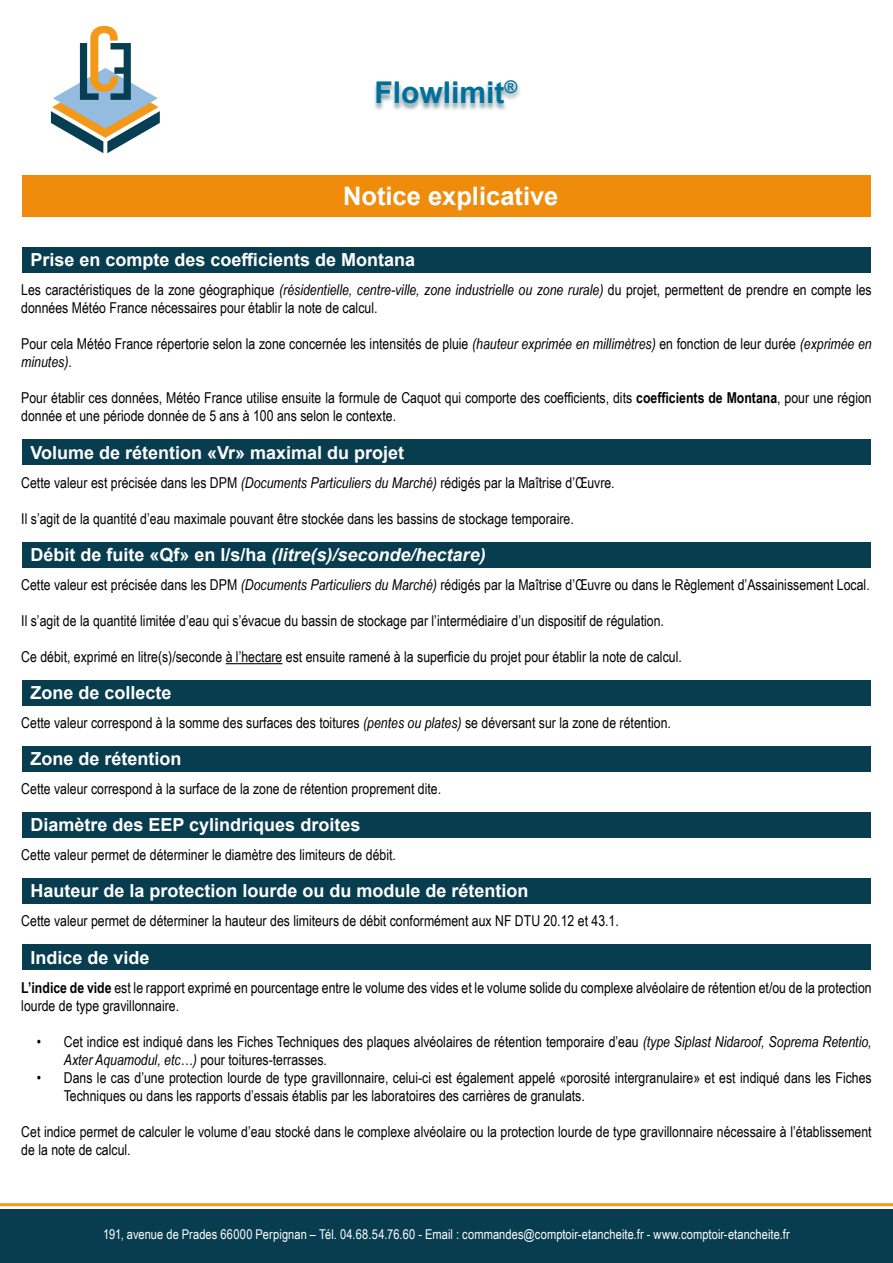
<style>
.page{position:relative;width:893px;height:1263px;background:#fff}
.page>*{position:absolute;margin:0;border:0;box-sizing:border-box;transform-origin:0 0}
.t1{font:700 30px "Arial";color:#006f99}
.t2{font:700 25.5px "Arial";color:#fff}
.t3{font:700 18px "Arial";color:#fff}
.t4{font:italic 700 18px "Arial";color:#fff}
.t5{font:15px/18px "Arial Narrow";color:#000}
.t6{font:13.5px "Arial Narrow";letter-spacing:.005em;color:#fff}
.s1{font-style:italic}
.s2{font-weight:700}
.s3{font-style:normal}
</style>
<div class="page">
<div style="left:0;top:1209px;width:893px;height:54px;background:#083d50"></div>
<hr style="left:0;top:1203px;width:893px;height:3px;background:#f4981e">
<svg style="left:51px;top:26px;width:109px;height:127px"></svg>
<div style="left:22px;top:175px;width:849px;height:41px;background:#f08c0b"></div>
<hr style="left:226px;top:663px;width:56px;height:1px;background:#000">
<div style="left:22px;top:247px;width:849px;height:26px;background:#083d50"></div>
<div style="left:22px;top:439px;width:849px;height:26px;background:#083d50"></div>
<div style="left:22px;top:680px;width:849px;height:26px;background:#083d50"></div>
<div style="left:22px;top:746px;width:849px;height:25px;background:#083d50"></div>
<div style="left:22px;top:812px;width:849px;height:25px;background:#083d50"></div>
<div style="left:22px;top:878px;width:849px;height:25px;background:#083d50"></div>
<div style="left:22px;top:944px;width:849px;height:26px;background:#083d50"></div>
<div style="left:22px;top:542px;width:849px;height:25px;background:#083d50"></div>
<div style="left:373px;top:81px;width:149px;height:30px;background:#083d50;opacity:.5"></div>
<h1 class="t1" style="left:374px;top:72px;width:144px">Flowlimit<sup>®</sup></h1>
<h2 class="t2" style="left:343px;top:178px;width:217px">Notice explicative</h2>
<p class="t3" style="left:31px;top:247px;width:386px">Prise en compte des coefficients de Montana</p>
<p class="t5" style="left:21px;top:281px;width:852px">Les caractéristiques de la zone géographique <span class="s1">(résidentielle, centre-ville, zone industrielle ou zone rurale)</span> du projet, permettent de prendre en compte les données Météo France nécessaires pour établir la note de calcul.</p>
<p class="t5" style="left:21px;top:335px;width:852px">Pour cela Météo France répertorie selon la zone concernée les intensités de pluie <span class="s1">(hauteur exprimée en millimètres)</span> en fonction de leur durée <span class="s1">(exprimée en minutes)</span>.</p>
<p class="t5" style="left:21px;top:389px;width:852px">Pour établir ces données, Météo France utilise ensuite la formule de Caquot qui comporte des coefficients, dits <span class="s2">coefficients de Montana</span>, pour une région donnée et une période donnée de 5 ans à 100 ans selon le contexte.</p>
<p class="t3" style="left:31px;top:440px;width:375px">Volume de rétention «Vr» maximal du projet</p>
<p class="t5" style="left:21px;top:473px;width:595px">Cette valeur est précisée dans les DPM <span class="s1">(Documents Particuliers du Marché)</span> rédigés par la Maîtrise d’Œuvre.</p>
<p class="t5" style="left:21px;top:509px;width:554px">Il s’agit de la quantité d’eau maximale pouvant être stockée dans les bassins de stockage temporaire.</p>
<p class="t4" style="left:31px;top:543px;width:457px"><span class="s3">Débit de fuite «Qf» en l/s/ha</span> (litre(s)/seconde/hectare)</p>
<p class="t5" style="left:21px;top:575px;width:850px">Cette valeur est précisée dans les DPM <span class="s1">(Documents Particuliers du Marché)</span> rédigés par la Maîtrise d’Œuvre ou dans le Règlement d’Assainissement Local.</p>
<p class="t5" style="left:21px;top:611px;width:644px">Il s’agit de la quantité limitée d’eau qui s’évacue du bassin de stockage par l’intermédiaire d’un dispositif de régulation.</p>
<p class="t5" style="left:21px;top:647px;width:662px">Ce débit, exprimé en litre(s)/seconde à l’hectare est ensuite ramené à la superficie du projet pour établir la note de calcul.</p>
<p class="t3" style="left:31px;top:680px;width:143px">Zone de collecte</p>
<p class="t5" style="left:21px;top:714px;width:651px">Cette valeur correspond à la somme des surfaces des toitures <span class="s1">(pentes ou plates)</span> se déversant sur la zone de rétention.</p>
<p class="t3" style="left:31px;top:746px;width:153px">Zone de rétention</p>
<p class="t5" style="left:21px;top:779px;width:421px">Cette valeur correspond à la surface de la zone de rétention proprement dite.</p>
<p class="t3" style="left:31px;top:812px;width:331px">Diamètre des EEP cylindriques droites</p>
<p class="t5" style="left:21px;top:845px;width:376px">Cette valeur permet de déterminer le diamètre des limiteurs de débit.</p>
<p class="t3" style="left:31px;top:878px;width:500px">Hauteur de la protection lourde ou du module de rétention</p>
<p class="t5" style="left:21px;top:911px;width:599px">Cette valeur permet de déterminer la hauteur des limiteurs de débit conformément aux NF DTU 20.12 et 43.1.</p>
<p class="t3" style="left:31px;top:944px;width:121px">Indice de vide</p>
<p class="t5" style="left:21px;top:978px;width:852px"><span class="s2">L’indice de vide</span> est le rapport exprimé en pourcentage entre le volume des vides et le volume solide du complexe alvéolaire de rétention et/ou de la protection lourde de type gravillonnaire.</p>
<p class="t5" style="left:64px;top:1032px;width:809px;text-indent:-27px">• Cet indice est indiqué dans les Fiches Techniques des plaques alvéolaires de rétention temporaire d’eau <span class="s1">(type Siplast Nidaroof, Soprema Retentio,<br>Axter Aquamodul, etc…)</span> pour toitures-terrasses.</p>
<p class="t5" style="left:64px;top:1068px;width:809px;text-indent:-27px">• Dans le cas d’une protection lourde de type gravillonnaire, celui-ci est également appelé «porosité intergranulaire» et est indiqué dans les Fiches<br>Techniques ou dans les rapports d’essais établis par les laboratoires des carrières de granulats.</p>
<p class="t5" style="left:21px;top:1122px;width:852px">Cet indice permet de calculer le volume d’eau stocké dans le complexe alvéolaire ou la protection lourde de type gravillonnaire nécessaire à l’établissement de la note de calcul.</p>
<p class="t6" style="left:103px;top:1224px;width:688px">191, avenue de Prades 66000 Perpignan – Tél. 04.68.54.76.60 - Email : commandes@comptoir-etancheite.fr - www.comptoir-etancheite.fr</p>
</div>
